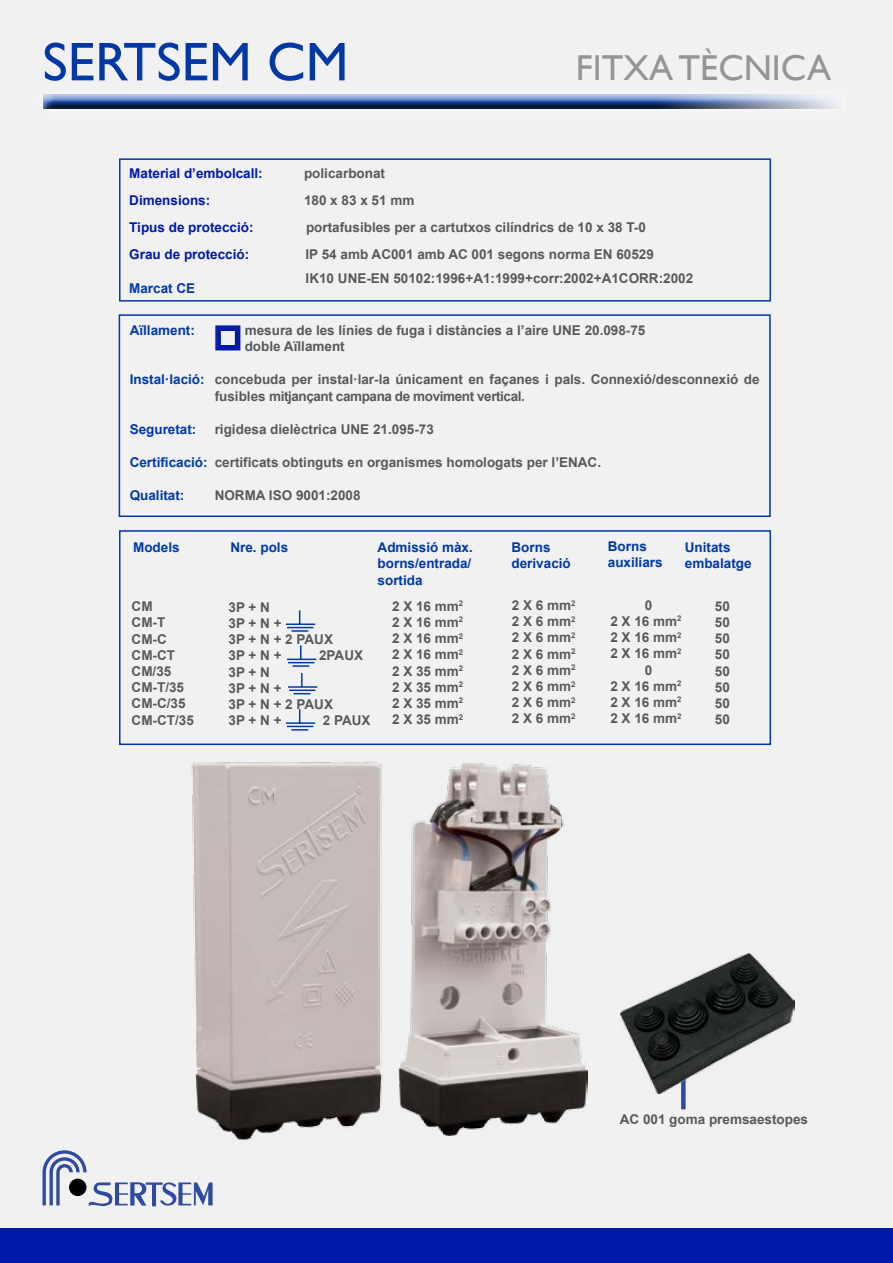
<style>
.page{position:relative;width:893px;height:1263px;background:#fff}
.page>*{position:absolute;margin:0;border:0;box-sizing:border-box;transform-origin:0 0}
.t1{font:54.75px "Gill Sans";color:#0039a6}
.t2{font:36px "Gill Sans";color:#939598}
.t3{font:700 13.5px/16.2px "Arial";color:#58595b}
.t4{font:700 13.5px/16.2px "Arial";color:#0039a6}
.t5{font:700 13.5px "Arial";color:#0019a6}
</style>
<div class="page">
<div style="left:0;top:0;width:892px;height:1263px;background:#f1f1f2"></div>
<div style="left:37px;top:87px;width:816px;height:22px;background:#000;opacity:.75"></div>
<div style="left:0;top:1228px;width:893px;height:35px;background:#0019a6"></div>
<svg style="left:43px;top:1150px;width:170px;height:56px"></svg>
<div style="left:119px;top:530px;width:652px;height:215px;border:2px solid #0039a6"></div>
<svg style="left:301px;top:673px;width:2px;height:13px"></svg>
<hr style="left:288px;top:686px;width:29px;height:2px;background:#0039a6">
<hr style="left:289px;top:689px;width:26px;height:2px;background:#0039a6">
<svg style="left:294px;top:693px;width:16px;height:1px"></svg>
<svg style="left:287px;top:645px;width:29px;height:22px"></svg>
<hr style="left:286px;top:623px;width:29px;height:2px;background:#0039a6">
<svg style="left:287px;top:610px;width:26px;height:22px"></svg>
<hr style="left:286px;top:722px;width:29px;height:2px;background:#0039a6">
<svg style="left:287px;top:709px;width:26px;height:21px"></svg>
<svg style="left:215px;top:325px;width:26px;height:26px"></svg>
<div style="left:216px;top:326px;width:23px;height:23px;border:2px solid #0019a6"></div>
<div style="left:219px;top:329px;width:18px;height:18px;border:2px solid #0019a6"></div>
<div style="left:119px;top:158px;width:652px;height:144px;border:2px solid #0039a6"></div>
<div style="left:119px;top:314px;width:652px;height:203px;border:2px solid #0039a6"></div>
<img style="left:398px;top:762px;width:189px;height:374px">
<img style="left:191px;top:762px;width:192px;height:378px">
<div style="left:681px;top:1008px;width:5px;height:101px;background:#2f4ba0"></div>
<img style="left:621px;top:953px;width:173px;height:140px">
<h1 class="t1" style="left:43px;top:30px;width:307px">SERTSEM CM</h1>
<h2 class="t2" style="left:576px;top:47px;width:257px">FITXA TÈCNICA</h2>
<p class="t5" style="left:129px;top:163px;width:135px">Material d’embolcall:</p>
<p class="t3" style="left:304px;top:165px;width:83px">policarbonat</p>
<p class="t5" style="left:129px;top:190px;width:83px">Dimensions:</p>
<p class="t3" style="left:304px;top:192px;width:112px">180 x 83 x 51 mm</p>
<p class="t5" style="left:129px;top:217px;width:126px">Tipus de protecció:</p>
<p class="t3" style="left:306px;top:219px;width:341px">portafusibles per a cartutxos cilíndrics de 10 x 38 T-0</p>
<p class="t5" style="left:129px;top:244px;width:122px">Grau de protecció:</p>
<p class="t3" style="left:306px;top:242px;width:389px;line-height:24px">IP 54 amb AC001 amb AC 001 segons norma EN 60529<br>IK10 UNE-EN 50102:1996+A1:1999+corr:2002+A1CORR:2002</p>
<p class="t4" style="left:129px;top:280px;width:68px">Marcat CE</p>
<p class="t4" style="left:130px;top:322px;width:67px">Aïllament:</p>
<p class="t4" style="left:130px;top:372px;width:77px">Instal·lació:</p>
<p class="t4" style="left:130px;top:421px;width:68px">Seguretat:</p>
<p class="t4" style="left:130px;top:454px;width:80px">Certificació:</p>
<p class="t4" style="left:130px;top:487px;width:56px">Qualitat:</p>
<p class="t3" style="left:245px;top:322px;width:402px">mesura de les línies de fuga i distàncies a l’aire UNE 20.098-75 doble Aïllament</p>
<p class="t3" style="left:215px;top:372px;width:546px">concebuda per instal·lar-la únicament en façanes i pals. Connexió/desconnexió de fusibles mitjançant campana de moviment vertical.</p>
<p class="t3" style="left:215px;top:421px;width:221px">rigidesa dielèctrica UNE 21.095-73</p>
<p class="t3" style="left:215px;top:454px;width:388px">certificats obtinguts en organismes homologats per l’ENAC.</p>
<p class="t3" style="left:215px;top:487px;width:147px">NORMA ISO 9001:2008</p>
<p class="t4" style="left:133px;top:539px;width:48px">Models</p>
<p class="t4" style="left:230px;top:539px;width:59px">Nre. pols</p>
<p class="t4" style="left:378px;top:539px;width:97px;text-align:justify">Admissió màx. borns/entrada/ sortida</p>
<p class="t4" style="left:512px;top:539px;width:61px">Borns derivació</p>
<p class="t4" style="left:608px;top:538px;width:56px">Borns auxiliars</p>
<p class="t4" style="left:685px;top:539px;width:68px">Unitats embalatge</p>
<p class="t3" style="left:132px;top:598px;width:64px">CM<br>CM-T<br>CM-C<br>CM-CT<br>CM/35<br>CM-T/35<br>CM-C/35<br>CM-CT/35</p>
<p class="t3" style="left:229px;top:599px;width:106px">3P + N<br>3P + N +<br>3P + N + 2 PAUX<br>3P + N +</p>
<p class="t3" style="left:319px;top:648px;width:45px">2PAUX</p>
<p class="t3" style="left:229px;top:664px;width:106px">3P + N<br>3P + N +<br>3P + N + 2 PAUX<br>3P + N +</p>
<p class="t3" style="left:323px;top:712px;width:49px">2 PAUX</p>
<p class="t3" style="left:392px;top:598px;width:73px;text-align:justify">2 X 16 mm<sup>2<br></sup>2 X 16 mm<sup>2<br></sup>2 X 16 mm<sup>2<br></sup>2 X 16 mm<sup>2<br></sup>2 X 35 mm<sup>2<br></sup>2 X 35 mm<sup>2<br></sup>2 X 35 mm<sup>2<br></sup>2 X 35 mm<sup>2</sup></p>
<p class="t3" style="left:512px;top:597px;width:65px;text-align:justify">2 X 6 mm<sup>2<br></sup>2 X 6 mm<sup>2<br></sup>2 X 6 mm<sup>2<br></sup>2 X 6 mm<sup>2<br></sup>2 X 6 mm<sup>2<br></sup>2 X 6 mm<sup>2<br></sup>2 X 6 mm<sup>2<br></sup>2 X 6 mm<sup>2</sup></p>
<p class="t3" style="left:610px;top:597px;width:73px;text-align:center">0<br>2 X 16 mm<sup>2<br></sup>2 X 16 mm<sup>2<br></sup>2 X 16 mm<sup>2<br></sup>0<br>2 X 16 mm<sup>2<br></sup>2 X 16 mm<sup>2<br></sup>2 X 16 mm<sup>2</sup></p>
<p class="t3" style="left:715px;top:598px;width:17px;text-align:justify">50<br>50<br>50<br>50<br>50<br>50<br>50<br>50</p>
<p class="t3" style="left:620px;top:1112px;width:190px">AC 001 goma premsaestopes</p>
</div>
